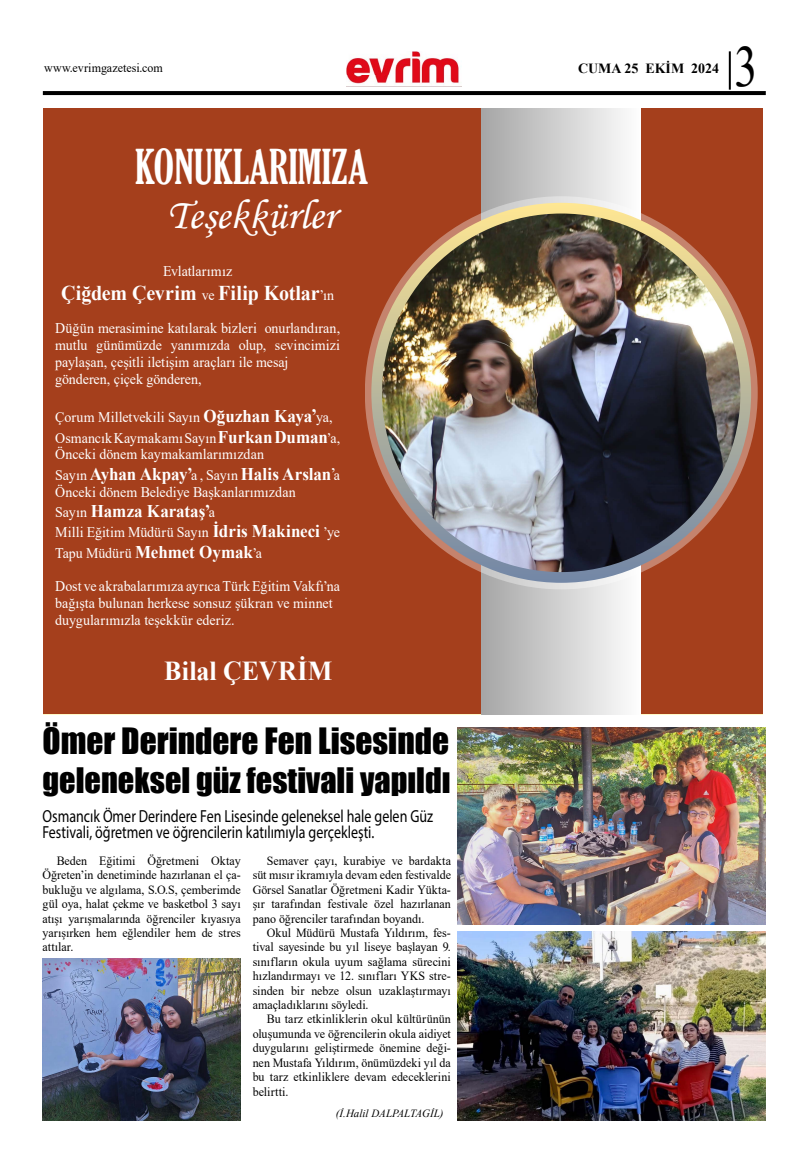
<style>
.page{position:relative;width:808px;height:1163px;background:#fff}
.page>*{position:absolute;margin:0;border:0;box-sizing:border-box;transform-origin:0 0}
.t1{font:58.1px "Times New Roman";color:#000;scale:.8 1}
.t2{font:extra-condensed 46px "Gloucester";color:#fff}
.t3{font:42px "Monotype Corsiva";color:#fff}
.t4{font:33.3px "Impact";color:#000}
.t5{font:32.3px "Impact";color:#000}
.t6{font:700 27.3px "Times New Roman";color:#fff;scale:.95 1}
.t7{font:700 21px "Times New Roman";letter-spacing:-.005em;color:#fff;scale:.95 1}
.t8{font:700 17.9px "Times New Roman";letter-spacing:-.005em;color:#fff;scale:.95 1}
.t9{font:17.5px/16px "Myriad Pro";color:#000;scale:.8 1}
.t10{font:14.7px/16.8px "Times New Roman";color:#fff;scale:.95 1}
.t11{font:700 14px "Times New Roman";color:#000}
.t12{font:12.6px/14.4px "Times New Roman";letter-spacing:.005em;color:#000;text-align:justify;scale:.95 1}
.t13{font:italic 11px "Times New Roman";color:#000}
.s1{font-weight:400;font-size:14.7px}
.s2{font-weight:700;font-size:17.9px}
.s3{font-weight:700;font-size:18.9px}
.s4{font-weight:400}
</style>
<div class="page">
<svg style="left:43px;top:91px;width:723px;height:4px;fill:#000"></svg>
<hr style="left:729px;top:51px;width:2px;height:39px;background:#000">
<img style="left:347px;top:51px;width:112px;height:33px">
<div style="left:43px;top:108px;width:720px;height:606px;background:#a53f1c"></div>
<div style="left:482px;top:108px;width:159px;height:606px;background:linear-gradient(to right,#a6a6a6,#fefefe)"></div>
<svg style="left:365px;top:196px;width:393px;height:393px"></svg>
<img style="left:382px;top:213px;width:358px;height:359px;border-radius:179px">
<img style="left:458px;top:727px;width:307px;height:197px">
<img style="left:458px;top:931px;width:307px;height:189px">
<img style="left:43px;top:958px;width:198px;height:162px">
<p class="t12" style="left:44px;top:60px;width:126px">www.evrimgazetesi.com</p>
<p class="t11" style="left:578px;top:58px;width:143px">CUMA 25 EKİM 2024</p>
<h1 class="t1" style="left:734px;top:26px;width:31px">3</h1>
<h2 class="t2" style="left:135px;top:141px;width:235px">KONUKLARIMIZA</h2>
<h3 class="t3" style="left:167px;top:189px;width:170px">Teşekkürler</h3>
<p class="t10" style="left:163px;top:262px;width:74px">Evlatlarımız</p>
<h3 class="t7" style="left:61px;top:277px;width:289px">Çiğdem Çevrim <span class="s1">ve</span> Filip Kotlar<span class="s1">’ın</span></h3>
<p class="t10" style="left:55px;top:319px;width:301px">Düğün merasimine katılarak bizleri onurlandıran, mutlu günümüzde yanımızda olup, sevincimizi paylaşan, çeşitli iletişim araçları ile mesaj gönderen, çiçek gönderen,</p>
<p class="t10" style="left:55px;top:406px;width:301px;line-height:20.4px">Çorum Milletvekili Sayın <span class="s2">Oğuzhan Kaya</span><span class="s3">’</span>ya,<br>Osmancık Kaymakamı Sayın <span class="s2">Furkan Duman</span>’a,</p>
<p class="t10" style="left:55px;top:445px;width:221px">Önceki dönem kaymakamlarımızdan</p>
<h3 class="t8" style="left:55px;top:461px;width:301px"><span class="s1">Sayın</span> Ayhan Akpay’<span class="s1">a , Sayın</span> Halis Arslan<span class="s4">’</span><span class="s1">a</span></h3>
<p class="t10" style="left:55px;top:482px;width:255px">Önceki dönem Belediye Başkanlarımızdan</p>
<h3 class="t8" style="left:55px;top:498px;width:170px"><span class="s1">Sayın</span> Hamza Karataş’<span class="s1">a</span></h3>
<p class="t10" style="left:55px;top:521px;width:301px;line-height:20.4px">Milli Eğitim Müdürü Sayın <span class="s2">İdris Makineci</span> ’ye<br>Tapu Müdürü <span class="s2">Mehmet Oymak</span>’a</p>
<p class="t10" style="left:55px;top:577px;width:301px">Dost ve akrabalarımıza ayrıca Türk Eğitim Vakfı’na bağışta bulunan herkese sonsuz şükran ve minnet duygularımızla teşekkür ederiz.</p>
<h3 class="t6" style="left:164px;top:651px;width:179px">Bilal ÇEVRİM</h3>
<h3 class="t4" style="left:43px;top:715px;width:408px">Ömer Derindere Fen Lisesinde</h3>
<h3 class="t5" style="left:43px;top:754px;width:410px">geleneksel güz festivali yapıldı</h3>
<h3 class="t9" style="left:43px;top:807px;width:490px">Osmancık Ömer Derindere Fen Lisesinde geleneksel hale gelen Güz<br>Festivali, öğretmen ve öğrencilerin katılımıyla gerçekleşti.</h3>
<p class="t12" style="left:43px;top:853px;width:210px;text-indent:14px">Beden Eğitimi Öğretmeni Oktay Öğreten’in denetiminde hazırlanan el ça&shy;bukluğu ve algılama, S.O.S, çemberimde gül oya, halat çekme ve basketbol 3 sayı atışı yarışmalarında öğrenciler kıyasıya yarışırken hem eğlendiler hem de stres attılar.</p>
<p class="t12" style="left:253px;top:853px;width:210px;text-indent:14px">Semaver çayı, kurabiye ve bardakta süt mısır ikramıyla devam eden festivalde Görsel Sanatlar Öğretmeni Kadir Yükta&shy;şır tarafından festivale özel hazırlanan pano öğrenciler tarafından boyandı.</p>
<p class="t12" style="left:253px;top:925px;width:210px;text-indent:14px">Okul Müdürü Mustafa Yıldırım, fes&shy;tival sayesinde bu yıl liseye başlayan 9. sınıfların okula uyum sağlama sürecini hızlandırmayı ve 12. sınıfları YKS stre&shy;sinden bir nebze olsun uzaklaştırmayı amaçladıklarını söyledi.</p>
<p class="t12" style="left:253px;top:1011px;width:210px;text-indent:14px">Bu tarz etkinliklerin okul kültürünün oluşumunda ve öğrencilerin okula aidiyet duygularını geliştirmede önemine deği&shy;nen Mustafa Yıldırım, önümüzdeki yıl da bu tarz etkinliklere devam edeceklerini belirtti.</p>
<p class="t13" style="left:336px;top:1105px;width:109px">(İ.Halil DALPALTAGİL)</p>
</div>
